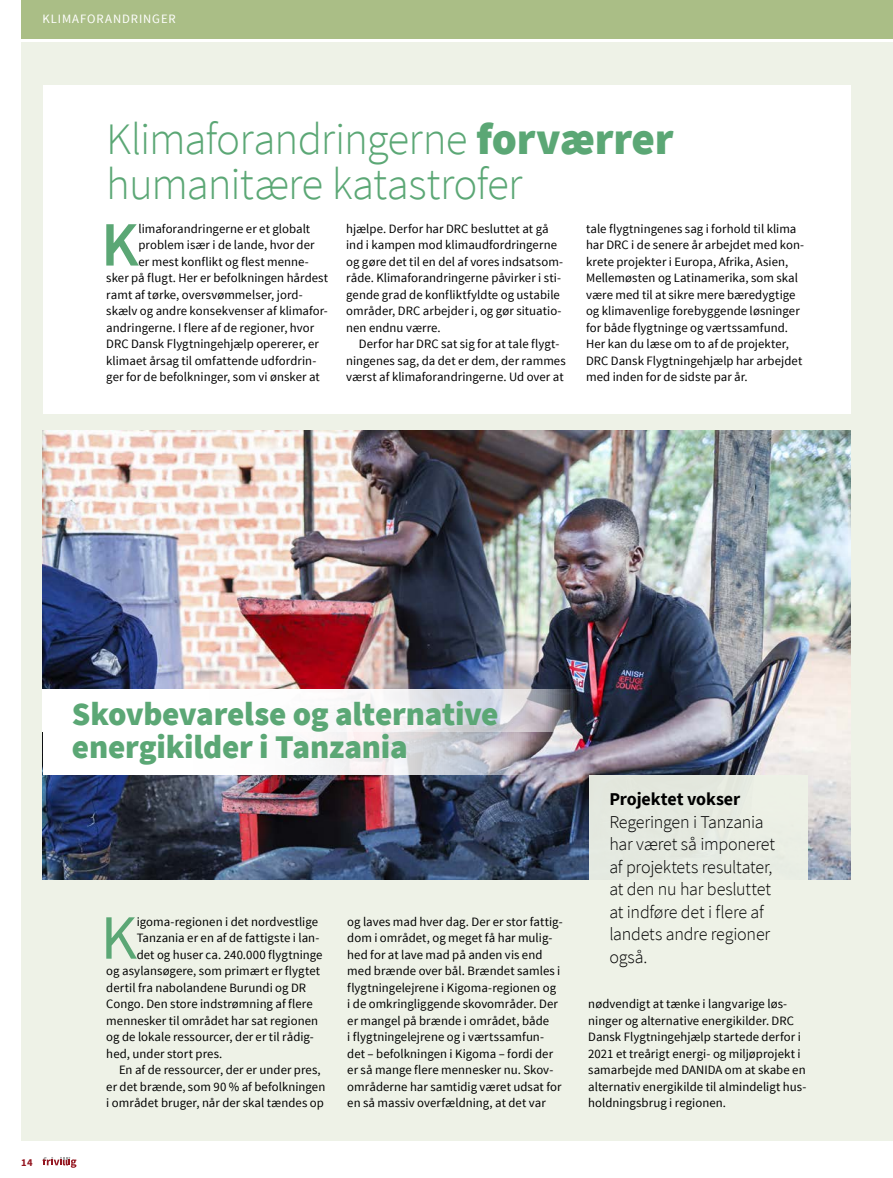
<style>
.page{position:relative;width:893px;height:1178px;background:#fff}
.page>*{position:absolute;margin:0;border:0;box-sizing:border-box;transform-origin:0 0}
.Brød_unicial{font:600 63.15px "Source Sans Pro";color:#5ba775}
.Brød_unicial-2{font:63px "Source Sans Pro";color:#5ba775}
.Rubrik_bold_30{font:300 45px/45px "Source Sans Pro";letter-spacing:-.02em;color:#5ba775}
.Rubrik_regular_30{font:900 33px/33px "Source Sans Pro";letter-spacing:-.01em;color:#5ba775}
.Underrubrik{font:300 18px/22.5px "Source Sans Pro";letter-spacing:-.015em;color:#000}
.Underrubrik-2{font:700 18px "Source Sans Pro";letter-spacing:-.005em;color:#000}
.Brød_indryk{font:12.75px/16.5px "Source Sans Pro";letter-spacing:.005em;color:#000}
.Brød_unicial-3{font:12.75px/16.5px "Source Sans Pro";letter-spacing:.005em;color:#000}
.EMNEORD{font:12.75px "Source Sans Pro";letter-spacing:.07em;color:#fff}
.t1{font:700 10.5px "Source Sans Pro";color:#941620}
.s1{font-weight:900}
</style>
<div class="page">
<div style="left:21px;top:43px;width:872px;height:1098px;background:#eef2e7"></div>
<div style="left:21px;top:0;width:872px;height:38px;background:#aabe86"></div>
<div style="left:43px;top:86px;width:808px;height:328px;background:#fff"></div>
<img style="left:43px;top:431px;width:808px;height:448px">
<svg style="left:43px;top:732px;width:488px;height:42px;fill:#fbfafa"></svg>
<svg style="left:43px;top:689px;width:534px;height:43px;fill:#fcfbfb"></svg>
<div style="left:589px;top:776px;width:219px;height:207px;background:#eef2e7"></div>
<svg style="left:43px;top:1157px;width:33px;height:11px"></svg>
<p class="EMNEORD" style="left:43px;top:10px;width:135px">KLIMAFORANDRINGER</p>
<h1 class="Rubrik_bold_30" style="left:106px;top:116px;width:569px">Klimaforandringerne <span class="s1">forværrer </span>humanitære katastrofer</h1>
<p class="Brød_unicial" style="left:101px;top:203px;width:39px">K</p>
<p class="Brød_unicial-3" style="left:138px;top:220px;width:173px">limaforandringerne er et globalt</p>
<p class="Brød_unicial-3" style="left:346px;top:220px;width:219px">hjælpe. Derfor har DRC besluttet at gå ind i kampen mod klimaudfordringerne og gøre det til en del af vores indsatsom&shy;råde. Klimaforandringerne påvirker i sti&shy;gende grad de konfliktfyldte og ustabile områder, DRC arbejder i, og gør situatio&shy;nen endnu værre.</p>
<p class="Brød_indryk" style="left:346px;top:336px;width:221px;text-align:center">Derfor har DRC sat sig for at tale flygt&shy;ningenes sag, da det er dem, der rammes værst af klimaforandringerne. Ud over at</p>
<p class="Brød_indryk" style="left:586px;top:220px;width:220px">tale flygtningenes sag i forhold til klima har DRC i de senere år arbejdet med kon&shy;krete projekter i Europa, Afrika, Asien, Mellemøsten og Latinamerika, som skal være med til at sikre mere bæredygtige og klimavenlige forebyggende løsninger for både flygtninge og værtssamfund.<br>Her kan du læse om to af de projekter, DRC Dansk Flygtningehjælp har arbejdet med inden for de sidste par år.</p>
<p class="Brød_unicial-3" style="left:138px;top:237px;width:178px">problem især i de lande, hvor der</p>
<p class="Brød_unicial-3" style="left:138px;top:253px;width:172px">er mest konflikt og flest menne-</p>
<p class="Brød_unicial-3" style="left:106px;top:270px;width:223px">sker på flugt. Her er befolkningen hårdest</p>
<p class="Brød_unicial-3" style="left:106px;top:286px;width:198px">ramt af tørke, oversvømmelser, jord-</p>
<p class="Brød_unicial-3" style="left:106px;top:303px;width:223px">skælv og andre konsekvenser af klimafor-</p>
<p class="Brød_unicial-3" style="left:106px;top:319px;width:209px">andringerne. I flere af de regioner, hvor</p>
<p class="Brød_unicial-3" style="left:106px;top:336px;width:214px">DRC Dansk Flygtningehjælp opererer, er</p>
<p class="Brød_unicial-3" style="left:106px;top:352px;width:212px">klimaet årsag til omfattende udfordrin-</p>
<p class="Brød_unicial-3" style="left:106px;top:369px;width:215px">ger for de befolkninger, som vi ønsker at</p>
<p class="t1" style="left:21px;top:1155px;width:13px">14</p>
<h1 class="Rubrik_regular_30" style="left:72px;top:697px;width:428px">Skovbevarelse og alternative energikilder i Tanzania</h1>
<p class="Brød_unicial-2" style="left:101px;top:899px;width:38px">K</p>
<p class="Brød_unicial-3" style="left:137px;top:913px;width:183px">igoma-regionen i det nordvestlige</p>
<p class="Brød_unicial-3" style="left:137px;top:930px;width:184px">Tanzania er en af de fattigste i lan-</p>
<p class="Brød_unicial-3" style="left:137px;top:946px;width:187px">det og huser ca. 240.000 flygtninge</p>
<p class="Brød_unicial-3" style="left:106px;top:963px;width:215px">og asylansøgere, som primært er flygtet</p>
<p class="Brød_unicial-3" style="left:106px;top:979px;width:201px">dertil fra nabolandene Burundi og DR</p>
<p class="Brød_unicial-3" style="left:106px;top:996px;width:208px">Congo. Den store indstrømning af flere</p>
<p class="Brød_unicial-3" style="left:106px;top:1012px;width:213px">mennesker til området har sat regionen</p>
<p class="Brød_unicial-3" style="left:106px;top:1029px;width:209px">og de lokale ressourcer, der er til rådig-</p>
<p class="Brød_unicial-3" style="left:106px;top:1045px;width:118px">hed, under stort pres.</p>
<p class="Brød_indryk" style="left:106px;top:1062px;width:221px;text-indent:13px">En af de ressourcer, der er under pres, er det brænde, som 90 % af befolkningen i området bruger, når der skal tændes op</p>
<p class="Brød_indryk" style="left:347px;top:913px;width:217px">og laves mad hver dag. Der er stor fattig&shy;dom i området, og meget få har mulig&shy;hed for at lave mad på anden vis end med brænde over bål. Brændet samles i flygtningelejrene i Kigoma-regionen og<br>i de omkringliggende skovområder. Der er mangel på brænde i området, både<br>i flygtningelejrene og i værtssamfun&shy;det – befolkningen i Kigoma – fordi der er så mange flere mennesker nu. Skov&shy;områderne har samtidig været udsat for en så massiv overfældning, at det var</p>
<h2 class="Underrubrik-2" style="left:609px;top:787px;width:132px">Projektet vokser</h2>
<h2 class="Underrubrik" style="left:609px;top:810px;width:167px">Regeringen i Tanzania har været så imponeret af projektets resultater, at den nu har besluttet at indføre det i flere af landets andre regioner også.</h2>
<p class="Brød_indryk" style="left:588px;top:996px;width:220px">nødvendigt at tænke i langvarige løs&shy;ninger og alternative energikilder. DRC Dansk Flygtningehjælp startede derfor i 2021 et treårigt energi- og miljøprojekt i samarbejde med DANIDA om at skabe en alternativ energikilde til almindeligt hus&shy;holdningsbrug i regionen.</p>
</div>
